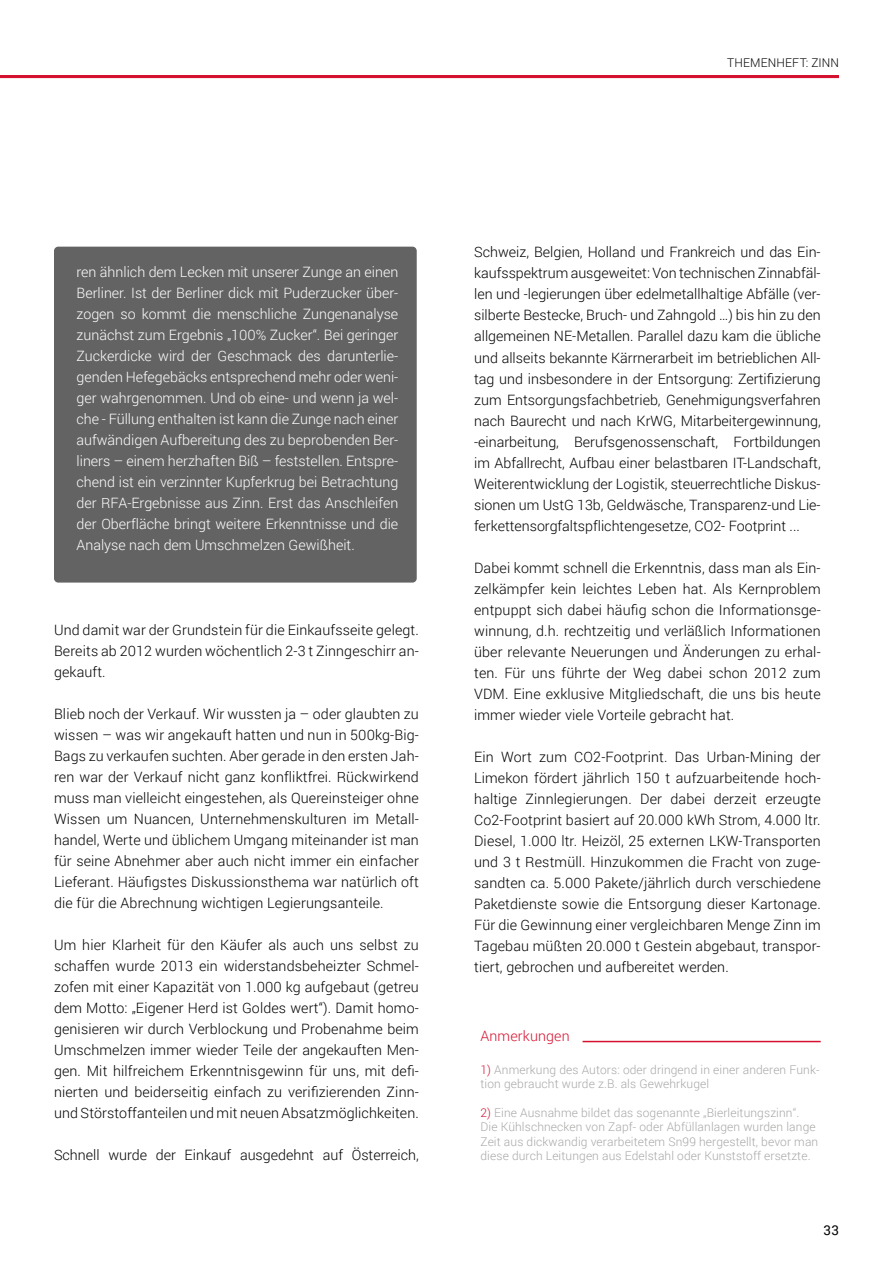
<style>
.page{position:relative;width:893px;height:1263px;background:#fff}
.page>*{position:absolute;margin:0;border:0;box-sizing:border-box;transform-origin:0 0}
.t1{font:300 14.25px/21px "Roboto";letter-spacing:.01em;color:#000;text-align:justify}
.t2{font:300 14.25px/21px "Roboto";color:#fff;text-align:justify}
.t3{font:300 14.25px "Roboto";letter-spacing:.01em;color:#d51130}
.t4{font:13.5px "Roboto";color:#000}
.t5{font:300 12px/14.4px "Roboto";letter-spacing:.01em;color:#a8a8a7}
.t6{font:300 12px "Roboto";letter-spacing:.01em;color:#000}
.s1{color:#d51130}
</style>
<div class="page">
<hr style="left:0;top:75px;width:839px;height:3px;background:#d51130">
<hr style="left:583px;top:1041px;width:238px;height:1px;background:#d51130">
<div style="left:54px;top:247px;width:363px;height:336px;background:#646363;border-radius:4px"></div>
<p class="t6" style="left:727px;top:54px;width:113px">THEMENHEFT: ZINN</p>
<p class="t2" style="left:77px;top:261px;width:323px">ren ähnlich dem Lecken mit unserer Zunge an einen Berliner. Ist der Berliner dick mit Puderzucker über&shy;zogen so kommt die menschliche Zungenanalyse zunächst zum Ergebnis „100% Zucker“. Bei geringer Zuckerdicke wird der Geschmack des darunterlie&shy;genden Hefegebäcks entsprechend mehr oder weni&shy;ger wahrgenommen. Und ob eine- und wenn ja wel&shy;che - Füllung enthalten ist kann die Zunge nach einer aufwändigen Aufbereitung des zu beprobenden Ber&shy;liners – einem herzhaften Biß – feststellen. Entspre&shy;chend ist ein verzinnter Kupferkrug bei Betrachtung der RFA-Ergebnisse aus Zinn. Erst das Anschleifen der Oberfläche bringt weitere Erkenntnisse und die Analyse nach dem Umschmelzen Gewißheit.</p>
<p class="t1" style="left:54px;top:619px;width:366px">Und damit war der Grundstein für die Einkaufsseite gelegt.<br>Bereits ab 2012 wurden wöchentlich 2-3 t Zinngeschirr an&shy;gekauft.</p>
<p class="t1" style="left:54px;top:703px;width:366px">Blieb noch der Verkauf. Wir wussten ja – oder glaubten zu wissen – was wir angekauft hatten und nun in 500kg-Big-Bags zu verkaufen suchten. Aber gerade in den ersten Jah&shy;ren war der Verkauf nicht ganz konfliktfrei. Rückwirkend muss man vielleicht eingestehen, als Quereinsteiger ohne Wissen um Nuancen, Unternehmenskulturen im Metall&shy;handel, Werte und üblichem Umgang miteinander ist man für seine Abnehmer aber auch nicht immer ein einfacher Lieferant. Häufigstes Diskussionsthema war natürlich oft die für die Abrechnung wichtigen Legierungsanteile.</p>
<p class="t1" style="left:54px;top:934px;width:366px">Um hier Klarheit für den Käufer als auch uns selbst zu schaffen wurde 2013 ein widerstandsbeheizter Schmel&shy;zofen mit einer Kapazität von 1.000 kg aufgebaut (getreu dem Motto: „Eigener Herd ist Goldes wert“). Damit homo&shy;genisieren wir durch Verblockung und Probenahme beim Umschmelzen immer wieder Teile der angekauften Men&shy;gen. Mit hilfreichem Erkenntnisgewinn für uns, mit defi&shy;nierten und beiderseitig einfach zu verifizierenden Zinn&shy;und Störstoffanteilen und mit neuen Absatzmöglichkeiten.</p>
<p class="t1" style="left:54px;top:1144px;width:366px">Schnell wurde der Einkauf ausgedehnt auf Österreich,</p>
<p class="t1" style="left:474px;top:241px;width:348px">Schweiz, Belgien, Holland und Frankreich und das Ein&shy;kaufsspektrum ausgeweitet: Von technischen Zinnabfäl&shy;len und -legierungen über edelmetallhaltige Abfälle (ver&shy;silberte Bestecke, Bruch- und Zahngold …) bis hin zu den allgemeinen NE-Metallen. Parallel dazu kam die übliche und allseits bekannte Kärrnerarbeit im betrieblichen All&shy;tag und insbesondere in der Entsorgung: Zertifizierung zum Entsorgungsfachbetrieb, Genehmigungsverfahren nach Baurecht und nach KrWG, Mitarbeitergewinnung, -einarbeitung, Berufsgenossenschaft, Fortbildungen im Abfallrecht, Aufbau einer belastbaren IT-Landschaft, Weiterentwicklung der Logistik, steuerrechtliche Diskus&shy;sionen um UstG 13b, Geldwäsche, Transparenz-und Lie&shy;ferkettensorgfaltspflichtengesetze, CO2- Footprint ...</p>
<p class="t1" style="left:474px;top:556px;width:348px">Dabei kommt schnell die Erkenntnis, dass man als Ein&shy;zelkämpfer kein leichtes Leben hat. Als Kernproblem entpuppt sich dabei häufig schon die Informationsge&shy;winnung, d.h. rechtzeitig und verläßlich Informationen über relevante Neuerungen und Änderungen zu erhal&shy;ten. Für uns führte der Weg dabei schon 2012 zum VDM. Eine exklusive Mitgliedschaft, die uns bis heute immer wieder viele Vorteile gebracht hat.</p>
<p class="t1" style="left:474px;top:745px;width:348px">Ein Wort zum CO2-Footprint. Das Urban-Mining der Limekon fördert jährlich 150 t aufzuarbeitende hoch&shy;haltige Zinnlegierungen. Der dabei derzeit erzeugte Co2-Footprint basiert auf 20.000 kWh Strom, 4.000 ltr.<br>Diesel, 1.000 ltr. Heizöl, 25 externen LKW-Transporten und 3 t Restmüll. Hinzukommen die Fracht von zuge&shy;sandten ca. 5.000 Pakete/jährlich durch verschiedene Paketdienste sowie die Entsorgung dieser Kartonage.<br>Für die Gewinnung einer vergleichbaren Menge Zinn im Tagebau müßten 20.000 t Gestein abgebaut, transpor&shy;tiert, gebrochen und aufbereitet werden.</p>
<p class="t3" style="left:480px;top:1026px;width:91px">Anmerkungen</p>
<p class="t5" style="left:480px;top:1062px;width:340px"><span class="s1">1)</span> Anmerkung des Autors: oder dringend in einer anderen Funk&shy;tion gebraucht wurde z.B. als Gewehrkugel</p>
<p class="t5" style="left:480px;top:1105px;width:339px"><span class="s1">2)</span> Eine Ausnahme bildet das sogenannte „Bierleitungszinn“.<br>Die Kühlschnecken von Zapf- oder Abfüllanlagen wurden lange Zeit aus dickwandig verarbeitetem Sn99 hergestellt, bevor man diese durch Leitungen aus Edelstahl oder Kunststoff ersetzte.</p>
<p class="t4" style="left:824px;top:1220px;width:17px">33</p>
</div>
